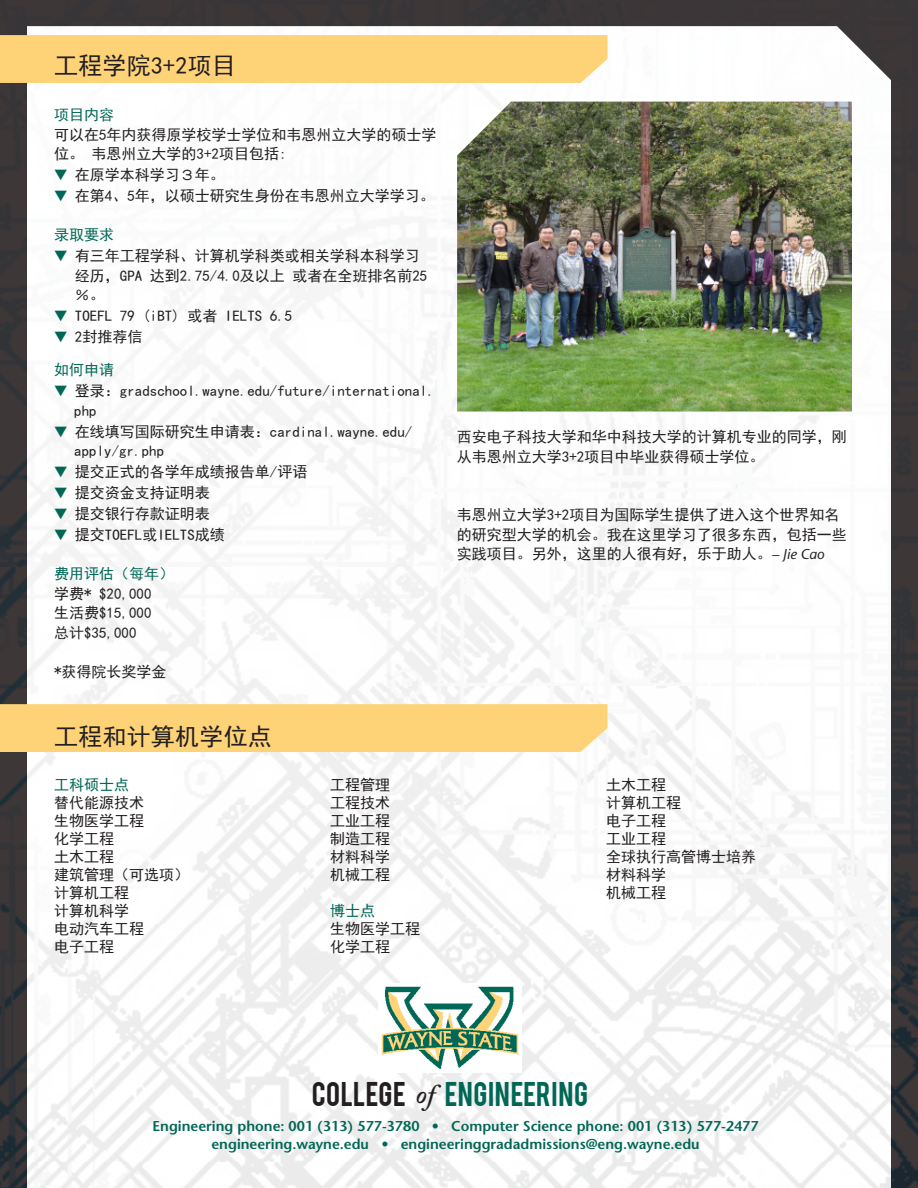
<style>
.page{position:relative;width:918px;height:1188px;background:#fff}
.page>*{position:absolute;margin:0;border:0;box-sizing:border-box;transform-origin:0 0}
.t1{font:27px "Bebas";letter-spacing:.025em;color:#006756}
.t2{font:24px "Sim Hei";letter-spacing:.01em;color:#231f20}
.t3{font:15px/19.5px "Sim Hei";color:#231f20}
.t4{font:15px "Sim Hei";color:#006756}
.t5{font:600 14.25px/17.1px "Stone Sans";color:#006756;text-align:center}
.s1{color:#006756}
.s2{font-family:"Stone Sans";font-style:italic;font-size:14.25px}
.s3{color:#231f20}
.s4{font-family:"Adobe Caslon Pro";font-weight:600;font-style:italic;color:#231f20}
</style>
<div class="page">
<img style="left:0;top:0;width:918px;height:1188px">
<img style="left:27px;top:26px;width:864px;height:1162px">
<div style="left:0;top:704px;width:608px;height:48px;background:#fed378"></div>
<div style="left:0;top:35px;width:608px;height:48px;background:#fed378"></div>
<img style="left:378px;top:983px;width:144px;height:89px">
<img style="left:457px;top:102px;width:395px;height:310px">
<p class="t2" style="left:54px;top:53px;width:183px">工程学院3+2项目</p>
<p class="t4" style="left:54px;top:107px;width:61px">项目内容</p>
<p class="t3" style="left:54px;top:125px;width:384px">可以在5年内获得原学校学士学位和韦恩州立大学的硕士学位。 韦恩州立大学的3+2项目包括:</p>
<p class="t3" style="left:54px;top:165px;width:172px"><span class="s1">▼</span> 在原学本科学习３年。</p>
<p class="t3" style="left:54px;top:186px;width:382px"><span class="s1">▼</span> 在第4、5年，以硕士研究生身份在韦恩州立大学学习。</p>
<p class="t4" style="left:54px;top:227px;width:61px">录取要求</p>
<p class="t3" style="left:75px;top:246px;width:354px;text-indent:-21px"><span class="s1">▼</span> 有三年工程学科、计算机学科类或相关学科本科学习经历，GPA 达到2.75/4.0及以上 或者在全班排名前25％。</p>
<p class="t3" style="left:54px;top:306px;width:240px"><span class="s1">▼</span> TOEFL 79 (iBT) 或者 IELTS 6.5</p>
<p class="t3" style="left:54px;top:327px;width:90px"><span class="s1">▼</span> 2封推荐信</p>
<p class="t4" style="left:54px;top:362px;width:61px">如何申请</p>
<p class="t3" style="left:54px;top:381px;width:382px"><span class="s1">▼</span> 登录：gradschool.wayne.edu/future/international.</p>
<p class="t3" style="left:74px;top:401px;width:24px">php</p>
<p class="t3" style="left:54px;top:422px;width:360px"><span class="s1">▼</span> 在线填写国际研究生申请表：cardinal.wayne.edu/</p>
<p class="t3" style="left:74px;top:441px;width:91px">apply/gr.php</p>
<p class="t3" style="left:54px;top:462px;width:255px"><span class="s1">▼</span> 提交正式的各学年成绩报告单/评语</p>
<p class="t3" style="left:54px;top:483px;width:157px"><span class="s1">▼</span> 提交资金支持证明表</p>
<p class="t3" style="left:54px;top:504px;width:157px"><span class="s1">▼</span> 提交银行存款证明表</p>
<p class="t3" style="left:54px;top:525px;width:172px"><span class="s1">▼</span> 提交TOEFL或IELTS成绩</p>
<p class="t3" style="left:54px;top:564px;width:121px"><span class="s1">费用评估（每年）</span>学费* $20,000</p>
<p class="t3" style="left:54px;top:603px;width:99px">生活费$15,000</p>
<p class="t3" style="left:54px;top:623px;width:84px">总计$35,000</p>
<p class="t3" style="left:54px;top:662px;width:114px">*获得院长奖学金</p>
<p class="t2" style="left:54px;top:724px;width:219px">工程和计算机学位点</p>
<p class="t4" style="left:54px;top:777px;width:76px">工科硕士点</p>
<p class="t3" style="left:54px;top:793px;width:91px">替代能源技术</p>
<p class="t3" style="left:54px;top:811px;width:91px">生物医学工程</p>
<p class="t3" style="left:54px;top:829px;width:61px">化学工程</p>
<p class="t3" style="left:54px;top:847px;width:61px">土木工程</p>
<p class="t3" style="left:54px;top:865px;width:136px">建筑管理（可选项）</p>
<p class="t3" style="left:54px;top:883px;width:76px">计算机工程</p>
<p class="t3" style="left:54px;top:901px;width:76px">计算机科学</p>
<p class="t3" style="left:54px;top:919px;width:91px">电动汽车工程</p>
<p class="t3" style="left:54px;top:937px;width:61px">电子工程</p>
<p class="t3" style="left:330px;top:775px;width:61px">工程管理</p>
<p class="t3" style="left:330px;top:793px;width:61px">工程技术</p>
<p class="t3" style="left:330px;top:811px;width:61px">工业工程</p>
<p class="t3" style="left:330px;top:829px;width:61px">制造工程</p>
<p class="t3" style="left:330px;top:847px;width:61px">材料科学</p>
<p class="t3" style="left:330px;top:865px;width:61px">机械工程</p>
<p class="t3" style="left:330px;top:902px;width:91px;line-height:18px"><span class="s1">博士点<br></span>生物医学工程</p>
<p class="t3" style="left:330px;top:937px;width:61px">化学工程</p>
<p class="t3" style="left:457px;top:427px;width:391px">西安电子科技大学和华中科技大学的计算机专业的同学，刚从韦恩州立大学3+2项目中毕业获得硕士学位。</p>
<p class="t3" style="left:457px;top:505px;width:391px">韦恩州立大学3+2项目为国际学生提供了进入这个世界知名的研究型大学的机会。我在这里学习了很多东西，包括一些实践项目。另外，这里的人很有好，乐于助人。<span class="s2">– Jie Cao</span></p>
<p class="t3" style="left:606px;top:775px;width:61px">土木工程</p>
<p class="t3" style="left:606px;top:793px;width:76px">计算机工程</p>
<p class="t3" style="left:606px;top:811px;width:61px">电子工程</p>
<p class="t3" style="left:606px;top:829px;width:61px">工业工程</p>
<p class="t3" style="left:606px;top:847px;width:151px">全球执行高管博士培养</p>
<p class="t3" style="left:606px;top:865px;width:61px">材料科学</p>
<p class="t3" style="left:606px;top:883px;width:61px">机械工程</p>
<p class="t1" style="left:312px;top:1074px;width:278px"><span class="s3">COLLEGE</span> <span class="s4">of</span> ENGINEERING</p>
<p class="t5" style="left:153px;top:1118px;width:608px">Engineering phone: 001 (313) 577-3780 • Computer Science phone: 001 (313) 577-2477 engineering.wayne.edu • engineeringgradadmissions@eng.wayne.edu</p>
</div>
